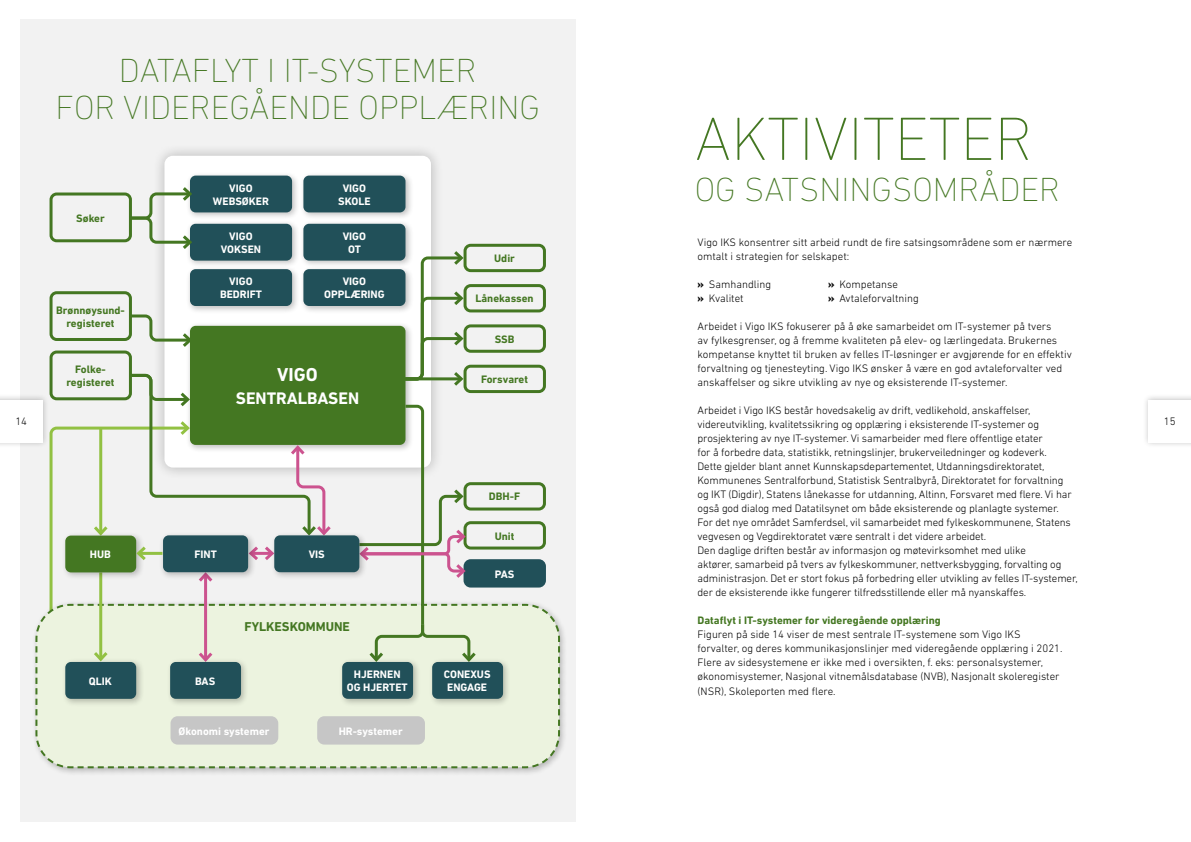
<style>
.page{position:relative;width:1191px;height:842px;background:#fff}
.page>*{position:absolute;margin:0;border:0;box-sizing:border-box;transform-origin:0 0}
.t1{font:200 62px "DIN Next LT Pro";color:#472}
.t2{font:200 34px/37px "DIN Next LT Pro";color:#472;text-align:center}
.t3{font:700 19px "DIN Next LT Pro";color:#fff}
.t4{font:700 17px "DIN Next LT Pro";color:#fff}
.t5{font:700 13px "DIN Next LT Pro";color:#472}
.t6{font:300 11px/14px "DIN Next LT Pro";letter-spacing:-.01em;color:#000}
.t7{font:700 11px/13.2px "DIN Next LT Pro";color:#fff;text-align:center}
.t8{font:700 11px/13.2px "DIN Next LT Pro";color:#472;text-align:center}
.s1{font-weight:800}
</style>
<div class="page">
<div style="left:20px;top:20px;width:555px;height:802px;background:#f2f2f2"></div>
<div style="left:152px;top:143px;width:291px;height:337px;background:#000;opacity:.25"></div>
<div style="left:164px;top:156px;width:267px;height:312px;background:#fff;border-radius:9px"></div>
<div style="left:186px;top:172px;width:114px;height:49px;background:#000;opacity:.25"></div>
<div style="left:190px;top:176px;width:102px;height:36px;background:#215059;border-radius:6px"></div>
<div style="left:299px;top:172px;width:114px;height:49px;background:#000;opacity:.25"></div>
<div style="left:303px;top:176px;width:102px;height:36px;background:#215059;border-radius:6px"></div>
<div style="left:50px;top:192px;width:82px;height:50px;border:3px solid #472;border-radius:6px"></div>
<div style="left:463px;top:284px;width:83px;height:28px;border:3px solid #472;border-radius:6px"></div>
<div style="left:463px;top:244px;width:83px;height:28px;border:3px solid #472;border-radius:6px"></div>
<div style="left:463px;top:324px;width:83px;height:29px;border:3px solid #472;border-radius:6px"></div>
<div style="left:463px;top:365px;width:83px;height:28px;border:3px solid #472;border-radius:6px"></div>
<div style="left:463px;top:482px;width:83px;height:28px;border:3px solid #472;border-radius:6px"></div>
<div style="left:463px;top:521px;width:83px;height:28px;border:3px solid #472;border-radius:6px"></div>
<div style="left:465px;top:561px;width:79px;height:25px;background:#215059;border-radius:6px"></div>
<div style="left:463px;top:559px;width:83px;height:28px;border:3px solid #215059;border-radius:6px"></div>
<div style="left:50px;top:291px;width:82px;height:50px;border:3px solid #472;border-radius:6px"></div>
<div style="left:50px;top:350px;width:82px;height:50px;border:3px solid #472;border-radius:6px"></div>
<svg style="left:49px;top:426px;width:26px;height:174px"></svg>
<div style="left:31px;top:600px;width:537px;height:176px;background:#000;opacity:.25"></div>
<svg style="left:34px;top:603px;width:527px;height:166px;background:#e7efda"></svg>
<div style="left:61px;top:532px;width:83px;height:48px;background:#000;opacity:.25"></div>
<div style="left:65px;top:536px;width:71px;height:36px;background:#472;border-radius:6px"></div>
<div style="left:61px;top:658px;width:83px;height:49px;background:#000;opacity:.25"></div>
<div style="left:65px;top:662px;width:71px;height:37px;background:#215059;border-radius:6px"></div>
<div style="left:166px;top:658px;width:83px;height:49px;background:#000;opacity:.25"></div>
<div style="left:170px;top:662px;width:71px;height:37px;background:#215059;border-radius:6px"></div>
<div style="left:338px;top:658px;width:83px;height:49px;background:#000;opacity:.25"></div>
<div style="left:342px;top:662px;width:71px;height:37px;background:#215059;border-radius:6px"></div>
<div style="left:428px;top:658px;width:83px;height:49px;background:#000;opacity:.25"></div>
<div style="left:432px;top:662px;width:71px;height:37px;background:#215059;border-radius:6px"></div>
<div style="left:172px;top:718px;width:105px;height:25px;background:#c6c6c6;border-radius:6px"></div>
<div style="left:170px;top:716px;width:108px;height:28px;border:3px solid #c6c6c6;border-radius:6px"></div>
<div style="left:319px;top:718px;width:104px;height:25px;background:#c6c6c6;border-radius:6px"></div>
<div style="left:317px;top:716px;width:108px;height:28px;border:3px solid #c6c6c6;border-radius:6px"></div>
<svg style="left:75px;top:184px;width:443px;height:480px"></svg>
<div style="left:0;top:394px;width:49px;height:54px;background:#000;opacity:.25"></div>
<div style="left:0;top:400px;width:43px;height:42px;background:#fff"></div>
<div style="left:1142px;top:394px;width:49px;height:54px;background:#000;opacity:.25"></div>
<div style="left:1148px;top:400px;width:43px;height:42px;background:#fff"></div>
<h2 class="t2" style="left:56px;top:52px;width:486px">DATAFLYT I IT-SYSTEMER<br>FOR VIDEREGÅENDE OPPLÆRING</h2>
<h1 class="t1" style="left:694px;top:103px;width:339px">AKTIVITETER</h1>
<h2 class="t2" style="left:694px;top:170px;width:367px">OG SATSNINGSOMRÅDER</h2>
<p class="t6" style="left:697px;top:236px;width:376px">Vigo IKS konsentrer sitt arbeid rundt de fire satsingsområdene som er nærmere omtalt i strategien for selskapet:</p>
<p class="t6" style="left:697px;top:278px;width:75px"><span class="s1">»</span> Samhandling <span class="s1">»</span> Kvalitet</p>
<p class="t6" style="left:697px;top:320px;width:376px">Arbeidet i Vigo IKS fokuserer på å øke samarbeidet om IT-systemer på tvers<br>av fylkesgrenser, og å fremme kvaliteten på elev- og lærlingedata. Brukernes kompetanse knyttet til bruken av felles IT-løsninger er avgjørende for en effektiv forvaltning og tjenesteyting. Vigo IKS ønsker å være en god avtaleforvalter ved anskaffelser og sikre utvikling av nye og eksisterende IT-systemer.</p>
<p class="t6" style="left:697px;top:404px;width:382px">Arbeidet i Vigo IKS består hovedsakelig av drift, vedlikehold, anskaffelser, videreutvikling, kvalitetssikring og opplæring i eksisterende IT-systemer og prosjektering av nye IT-systemer. Vi samarbeider med flere offentlige etater<br>for å forbedre data, statistikk, retningslinjer, brukerveiledninger og kodeverk.<br>Dette gjelder blant annet Kunnskapsdepartementet, Utdanningsdirektoratet, Kommunenes Sentralforbund, Statistisk Sentralbyrå, Direktoratet for forvaltning<br>og IKT (Digdir), Statens lånekasse for utdanning, Altinn, Forsvaret med flere. Vi har også god dialog med Datatilsynet om både eksisterende og planlagte systemer.<br>For det nye området Samferdsel, vil samarbeidet med fylkeskommunene, Statens vegvesen og Vegdirektoratet være sentralt i det videre arbeidet.<br>Den daglige driften består av informasjon og møtevirksomhet med ulike<br>aktører, samarbeid på tvers av fylkeskommuner, nettverksbygging, forvalting og administrasjon. Det er stort fokus på forbedring eller utvikling av felles IT-systemer, der de eksisterende ikke fungerer tilfredsstillende eller må nyanskaffes.</p>
<p class="t8" style="left:697px;top:614px;width:245px">Dataflyt i IT-systemer for videregående opplæring</p>
<p class="t6" style="left:697px;top:628px;width:366px">Figuren på side 14 viser de mest sentrale IT-systemene som Vigo IKS forvalter, og deres kommunikasjonslinjer med videregående opplæring i 2021.<br>Flere av sidesystemene er ikke med i oversikten, f. eks: personalsystemer, økonomisystemer, Nasjonal vitnemålsdatabase (NVB), Nasjonalt skoleregister (NSR), Skoleporten med flere.</p>
<p class="t7" style="left:213px;top:181px;width:58px">VIGO<br>WEBSØKER</p>
<p class="t7" style="left:221px;top:229px;width:42px">VIGO<br>VOKSEN</p>
<p class="t7" style="left:220px;top:275px;width:44px">VIGO<br>BEDRIFT</p>
<p class="t7" style="left:338px;top:181px;width:34px">VIGO<br>SKOLE</p>
<p class="t7" style="left:343px;top:229px;width:25px">VIGO<br>OT</p>
<p class="t7" style="left:324px;top:275px;width:62px">VIGO<br>OPPLÆRING</p>
<p class="t8" style="left:76px;top:211px;width:30px">Søker</p>
<p class="t8" style="left:494px;top:252px;width:22px">Udir</p>
<p class="t6" style="left:828px;top:278px;width:92px"><span class="s1">»</span> Kompetanse<br><span class="s1">»</span> Avtaleforvaltning</p>
<p class="t8" style="left:475px;top:292px;width:60px">Lånekassen</p>
<p class="t8" style="left:56px;top:303px;width:70px">Brønnøysund&shy;registeret</p>
<p class="t8" style="left:66px;top:363px;width:50px">Folke&shy;registeret</p>
<h3 class="t3" style="left:277px;top:363px;width:42px">VIGO</h3>
<h3 class="t4" style="left:236px;top:388px;width:125px">SENTRALBASEN</h3>
<p class="t8" style="left:494px;top:332px;width:21px">SSB</p>
<p class="t8" style="left:481px;top:373px;width:49px">Forsvaret</p>
<p class="t6" style="left:15px;top:414px;width:13px">14</p>
<p class="t6" style="left:1163px;top:414px;width:13px">15</p>
<p class="t8" style="left:489px;top:490px;width:33px">DBH-F</p>
<p class="t8" style="left:495px;top:529px;width:21px">Unit</p>
<p class="t7" style="left:495px;top:567px;width:21px">PAS</p>
<p class="t7" style="left:90px;top:548px;width:23px">HUB</p>
<p class="t7" style="left:194px;top:547px;width:24px">FINT</p>
<p class="t7" style="left:309px;top:547px;width:18px">VIS</p>
<p class="t5" style="left:244px;top:619px;width:107px">FYLKESKOMMUNE</p>
<p class="t7" style="left:89px;top:674px;width:25px">QLIK</p>
<p class="t7" style="left:195px;top:674px;width:22px">BAS</p>
<p class="t7" style="left:347px;top:667px;width:62px">HJERNEN<br>OG HJERTET</p>
<p class="t7" style="left:444px;top:667px;width:48px">CONEXUS<br>ENGAGE</p>
<p class="t7" style="left:179px;top:724px;width:92px">Økonomi systemer</p>
<p class="t7" style="left:339px;top:724px;width:66px">HR-systemer</p>
</div>
